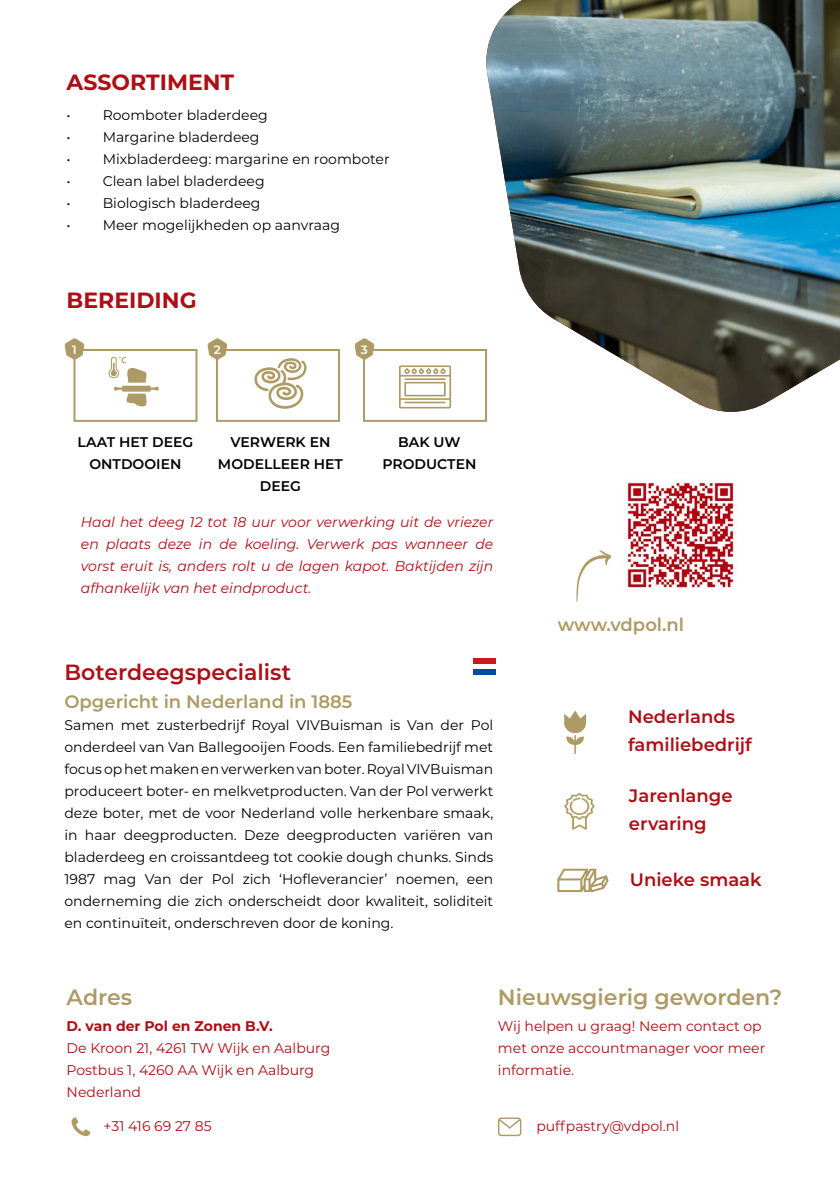
<style>
.page{position:relative;width:840px;height:1191px;background:#fff}
.page>*{position:absolute;margin:0;border:0;box-sizing:border-box;transform-origin:0 0}
.t1{font:600 22px "Montserrat";color:#ae9a64}
.t2{font:700 22px "Montserrat";color:#ae0e15}
.t3{font:600 22px "Montserrat";color:#ae0e15}
.t4{font:600 18px/28px "Montserrat";color:#ae0e15}
.t5{font:600 18px "Montserrat";color:#ae9a64}
.t6{font:14px/22px "Montserrat";color:#000;text-align:justify}
.t7{font:italic 14px/22px "Montserrat";color:#ae0e15;text-align:justify}
.t8{font:14px/22px "Montserrat";color:#ae0e15}
.t9{font:600 14px/22px "Montserrat";color:#000;text-align:center}
.t10{font:700 14px "Montserrat";color:#ae0e15}
.t11{font:600 12px "Montserrat";color:#fff}
</style>
<div class="page">
<img style="left:486px;top:0;width:353px;height:412px">
<div style="left:473px;top:658px;width:22px;height:6px;background:#cd1719"></div>
<div style="left:473px;top:669px;width:22px;height:6px;background:#004b9c"></div>
<svg style="left:498px;top:1117px;width:23px;height:19px"></svg>
<svg style="left:71px;top:1117px;width:19px;height:19px"></svg>
<svg style="left:254px;top:358px;width:52px;height:51px"></svg>
<svg style="left:399px;top:365px;width:52px;height:43px"></svg>
<hr style="left:404px;top:378px;width:41px;height:2px;background:#ae9a64">
<hr style="left:404px;top:402px;width:41px;height:1px;background:#ae9a64">
<svg style="left:108px;top:357px;width:51px;height:50px"></svg>
<div style="left:73px;top:349px;width:124px;height:73px;border:2px solid #ae9a64"></div>
<div style="left:216px;top:349px;width:124px;height:73px;border:2px solid #ae9a64"></div>
<div style="left:363px;top:349px;width:124px;height:73px;border:2px solid #ae9a64"></div>
<svg style="left:65px;top:338px;width:19px;height:22px"></svg>
<svg style="left:207px;top:338px;width:20px;height:22px"></svg>
<svg style="left:354px;top:338px;width:20px;height:22px"></svg>
<svg style="left:564px;top:710px;width:21px;height:44px"></svg>
<svg style="left:557px;top:868px;width:51px;height:24px"></svg>
<svg style="left:564px;top:793px;width:30px;height:36px"></svg>
<img style="left:623px;top:482px;width:111px;height:106px">
<svg style="left:576px;top:550px;width:35px;height:52px"></svg>
<h1 class="t2" style="left:67px;top:67px;width:169px">ASSORTIMENT</h1>
<p class="t6" style="left:67px;top:104px;width:202px">• Roomboter bladerdeeg</p>
<p class="t6" style="left:67px;top:126px;width:194px">• Margarine bladerdeeg</p>
<p class="t6" style="left:67px;top:148px;width:324px">• Mixbladerdeeg: margarine en roomboter</p>
<p class="t6" style="left:67px;top:170px;width:199px">• Clean label bladerdeeg</p>
<p class="t6" style="left:67px;top:192px;width:195px">• Biologisch bladerdeeg</p>
<p class="t6" style="left:67px;top:214px;width:275px">• Meer mogelijkheden op aanvraag</p>
<h1 class="t2" style="left:67px;top:284px;width:131px">BEREIDING</h1>
<p class="t11" style="left:72px;top:341px;width:6px">1</p>
<p class="t11" style="left:214px;top:341px;width:8px">2</p>
<p class="t11" style="left:361px;top:341px;width:8px">3</p>
<p class="t9" style="left:78px;top:431px;width:117px">LAAT HET DEEG<br>ONTDOOIEN</p>
<p class="t9" style="left:382px;top:431px;width:95px">BAK UW<br>PRODUCTEN</p>
<p class="t9" style="left:218px;top:431px;width:126px">VERWERK EN<br>MODELLEER HET<br>DEEG</p>
<p class="t7" style="left:81px;top:511px;width:414px">Haal het deeg 12 tot 18 uur voor verwerking uit de vriezer en plaats deze in de koeling. Verwerk pas wanneer de vorst eruit is, anders rolt u de lagen kapot. Baktijden zijn afhankelijk van het eindproduct.</p>
<h1 class="t3" style="left:64px;top:657px;width:228px">Boterdeegspecialist</h1>
<p class="t5" style="left:64px;top:689px;width:289px">Opgericht in Nederland in 1885</p>
<p class="t6" style="left:64px;top:714px;width:430px">Samen met zusterbedrijf Royal VIVBuisman is Van der Pol onderdeel van Van Ballegooijen Foods. Een familiebedrijf met focus op het maken en verwerken van boter. Royal VIVBuisman produceert boter- en melkvetproducten. Van der Pol verwerkt deze boter, met de voor Nederland volle herkenbare smaak, in haar deegproducten. Deze deegproducten variëren van bladerdeeg en croissantdeeg tot cookie dough chunks. Sinds 1987 mag Van der Pol zich ‘Hofleverancier’ noemen, een onderneming die zich onderscheidt door kwaliteit, soliditeit en continuïteit, onderschreven door de koning.</p>
<p class="t5" style="left:557px;top:611px;width:128px">www.vdpol.nl</p>
<p class="t4" style="left:627px;top:701px;width:125px">Nederlands familiebedrijf</p>
<p class="t4" style="left:628px;top:780px;width:105px">Jarenlange ervaring</p>
<p class="t4" style="left:629px;top:865px;width:133px">Unieke smaak</p>
<h1 class="t1" style="left:497px;top:982px;width:285px">Nieuwsgierig geworden?</h1>
<p class="t8" style="left:497px;top:1014px;width:269px">Wij helpen u graag! Neem contact op met onze accountmanager voor meer informatie.</p>
<h1 class="t1" style="left:67px;top:982px;width:67px">Adres</h1>
<p class="t10" style="left:67px;top:1016px;width:207px">D. van der Pol en Zonen B.V.</p>
<p class="t8" style="left:67px;top:1036px;width:265px">De Kroon 21, 4261 TW Wijk en Aalburg<br>Postbus 1, 4260 AA Wijk en Aalburg<br>Nederland</p>
<p class="t8" style="left:104px;top:1114px;width:109px">+31 416 69 27 85</p>
<p class="t8" style="left:536px;top:1114px;width:144px">puffpastry@vdpol.nl</p>
</div>
